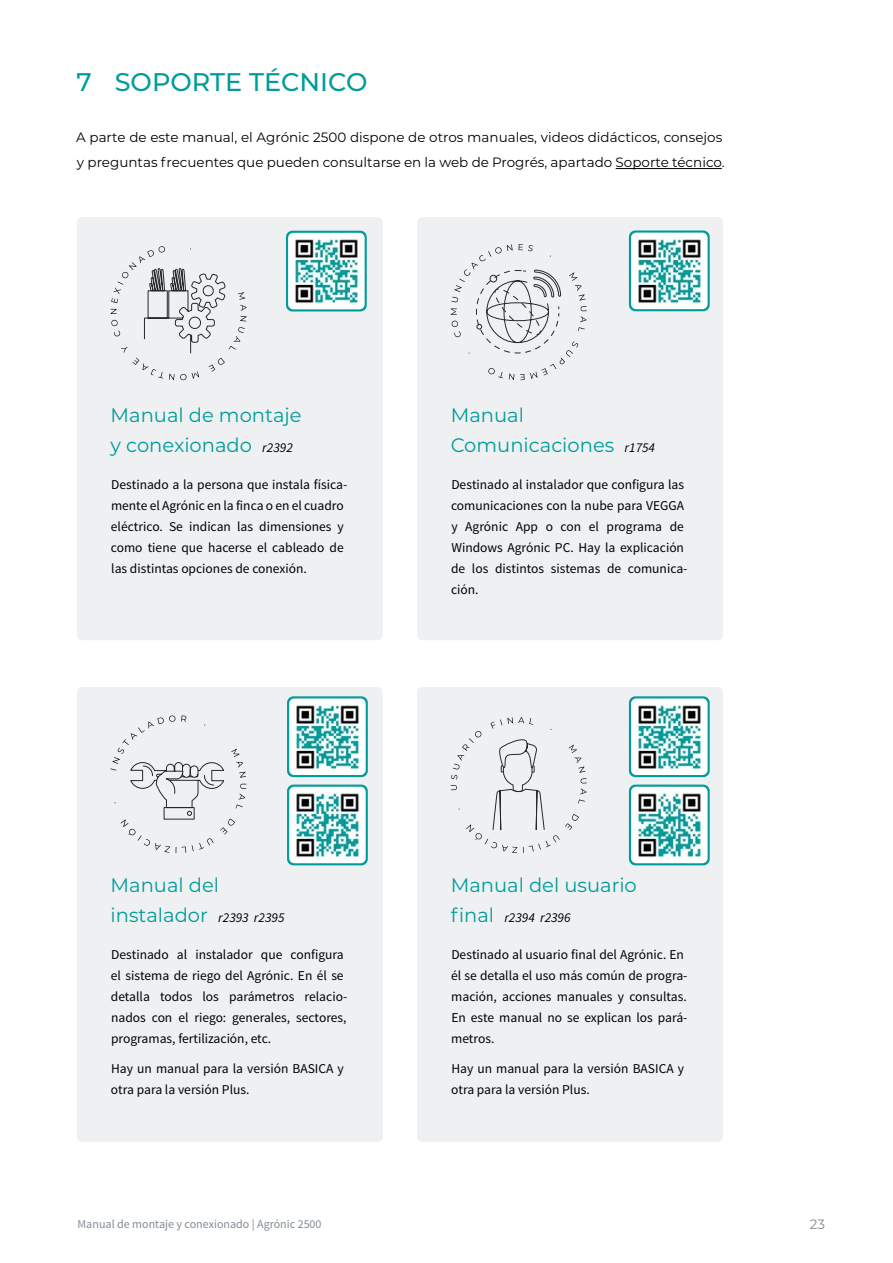
<style>
.page{position:relative;width:893px;height:1263px;background:#fff}
.page>*{position:absolute;margin:0;border:0;box-sizing:border-box;transform-origin:0 0}
.t1{font:500 25.5px "Montserrat";color:#009c9b}
.t2{font:19.5px/30px "Montserrat";color:#009c9b}
.t3{font:13.5px/21px "Source Sans Pro";color:#000}
.t4{font:13.5px/25.5px "Montserrat";color:#000}
.t5{font:italic 13.5px "Source Sans Pro";color:#000}
.t6{font:13.5px "Montserrat";color:#808b94}
.t7{font:12px "Source Sans Pro";color:#808b94}
.s1{font-family:"Source Sans Pro";font-style:italic;font-size:13.5px;color:#000}
.s2{font-family:"Montserrat";font-style:normal;font-size:19.5px;color:#009c9b}
</style>
<div class="page">
<div style="left:77px;top:217px;width:306px;height:423px;background:#eef0f2;border-radius:5px"></div>
<div style="left:77px;top:687px;width:306px;height:455px;background:#eef0f2;border-radius:5px"></div>
<div style="left:417px;top:687px;width:306px;height:455px;background:#eef0f2;border-radius:5px"></div>
<div style="left:417px;top:217px;width:306px;height:423px;background:#eef0f2;border-radius:5px"></div>
<svg style="left:111px;top:246px;width:136px;height:134px"></svg>
<hr style="left:616px;top:168px;width:106px;height:1px;background:#000">
<svg style="left:451px;top:244px;width:136px;height:136px"></svg>
<svg style="left:451px;top:717px;width:136px;height:136px"></svg>
<svg style="left:110px;top:715px;width:136px;height:138px"></svg>
<svg style="left:629px;top:230px;width:81px;height:81px"></svg>
<img style="left:631px;top:233px;width:77px;height:76px">
<svg style="left:286px;top:231px;width:81px;height:80px"></svg>
<img style="left:288px;top:233px;width:77px;height:76px">
<div style="left:629px;top:696px;width:81px;height:81px;background:#009c9c;border-radius:6px"></div>
<img style="left:631px;top:698px;width:77px;height:77px">
<div style="left:287px;top:696px;width:81px;height:81px;background:#009c9c;border-radius:6px"></div>
<img style="left:289px;top:698px;width:77px;height:77px">
<svg style="left:629px;top:784px;width:81px;height:81px"></svg>
<img style="left:631px;top:787px;width:77px;height:76px">
<svg style="left:287px;top:784px;width:81px;height:81px"></svg>
<img style="left:289px;top:787px;width:77px;height:76px">
<h1 class="t1" style="left:77px;top:64px;width:293px">7 SOPORTE TÉCNICO</h1>
<p class="t4" style="left:76px;top:124px;width:650px">A parte de este manual, el Agrónic 2500 dispone de otros manuales, videos didácticos, consejos y preguntas frecuentes que pueden consultarse en la web de Progrés, apartado Soporte técnico.</p>
<h2 class="t2" style="left:111px;top:399px;width:193px">Manual de montaje y conexionado <span class="s1">r2392</span></h2>
<p class="t3" style="left:111px;top:474px;width:238px">Destinado a la persona que instala física&shy;mente el Agrónic en la finca o en el cuadro eléctrico. Se indican las dimensiones y como tiene que hacerse el cableado de las distintas opciones de conexión.</p>
<h2 class="t2" style="left:451px;top:399px;width:206px">Manual<br>Comunicaciones <span class="s1">r1754</span></h2>
<p class="t3" style="left:451px;top:474px;width:238px">Destinado al instalador que configura las comunicaciones con la nube para VEGGA y Agrónic App o con el programa de<br>Windows Agrónic PC. Hay la explicación de los distintos sistemas de comunica&shy;ción.</p>
<h2 class="t2" style="left:111px;top:869px;width:175px">Manual del instalador <span class="s1">r2393 r2395</span></h2>
<h2 class="t2" style="left:451px;top:869px;width:188px">Manual del usuario</h2>
<p class="t5" style="left:451px;top:909px;width:121px"><span class="s2">final</span> r2394 r2396</p>
<p class="t3" style="left:111px;top:944px;width:238px">Destinado al instalador que configura el sistema de riego del Agrónic. En él se detalla todos los parámetros relacio&shy;nados con el riego: generales, sectores, programas, fertilización, etc.</p>
<p class="t3" style="left:111px;top:1058px;width:235px">Hay un manual para la versión BASICA y otra para la versión Plus.</p>
<p class="t3" style="left:451px;top:944px;width:238px">Destinado al usuario final del Agrónic. En él se detalla el uso más común de progra&shy;mación, acciones manuales y consultas.<br>En este manual no se explican los pará&shy;metros.</p>
<p class="t3" style="left:451px;top:1058px;width:235px">Hay un manual para la versión BASICA y otra para la versión Plus.</p>
<p class="t7" style="left:78px;top:1217px;width:245px">Manual de montaje y conexionado | Agrónic 2500</p>
<p class="t6" style="left:810px;top:1215px;width:17px">23</p>
</div>
